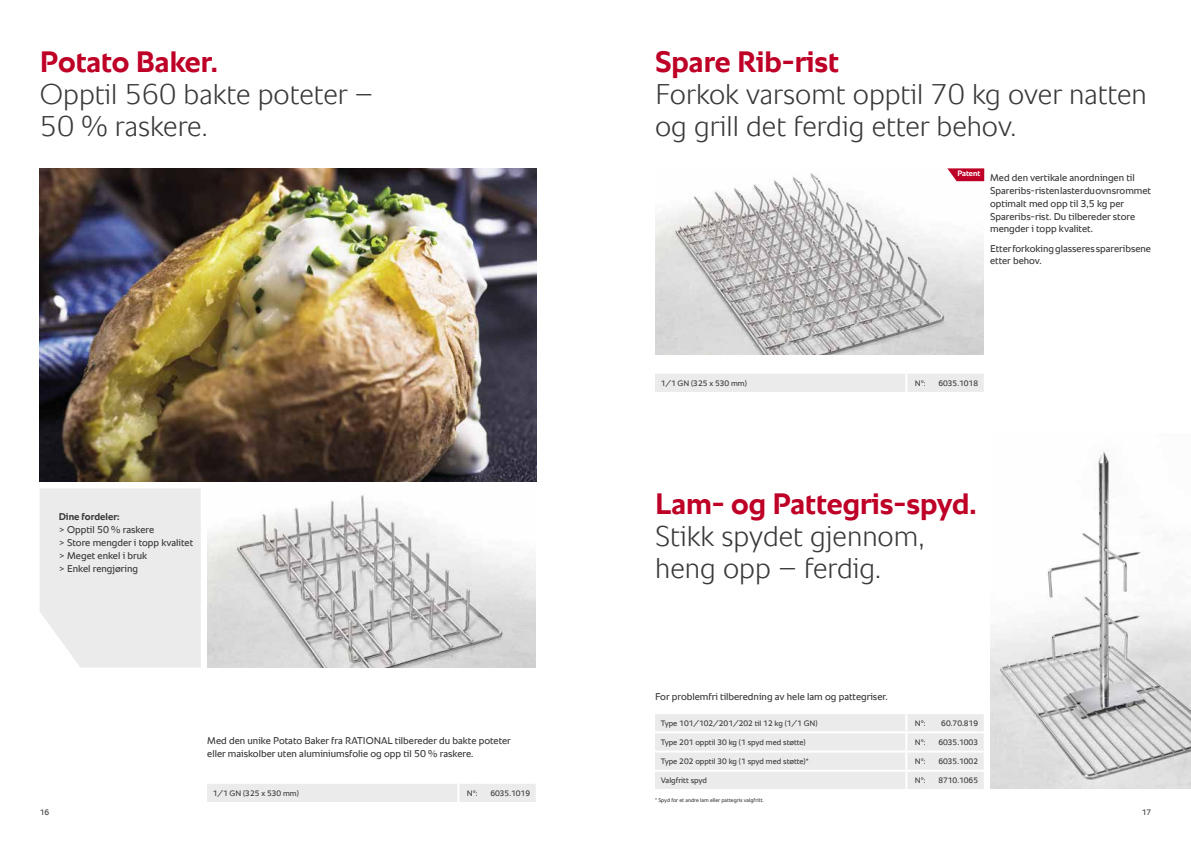
<style>
.page{position:relative;width:1191px;height:842px;background:#fff}
.page>*{position:absolute;margin:0;border:0;box-sizing:border-box;transform-origin:0 0}
.t1{font:700 30px "RATIONAL Sans TT";color:#be0027}
.t2{font:300 29px/32px "RATIONAL Sans TT";color:#393939}
.t3{font:10px/12.8px "RATIONAL Sans TT";color:#393939}
.t4{font:700 10px "RATIONAL Sans TT";color:#393939}
.t5{font:8px "RATIONAL Sans TT";color:#393939}
.t6{font:700 8px "RATIONAL Sans TT";color:#fff}
.t7{font:5.5px "RATIONAL Sans TT";color:#393939}
</style>
<div class="page">
<img style="left:40px;top:168px;width:496px;height:314px">
<img style="left:207px;top:495px;width:328px;height:172px">
<img style="left:655px;top:173px;width:328px;height:181px">
<img style="left:990px;top:449px;width:201px;height:340px">
<div style="left:40px;top:488px;width:161px;height:179px;background:#ebebeb"></div>
<div style="left:655px;top:714px;width:328px;height:75px;background:#ebebeb"></div>
<hr style="left:906px;top:770px;width:21px;height:2px;background:#fff">
<hr style="left:927px;top:770px;width:56px;height:2px;background:#fff">
<hr style="left:655px;top:731px;width:251px;height:2px;background:#fff">
<hr style="left:906px;top:731px;width:21px;height:2px;background:#fff">
<hr style="left:927px;top:731px;width:56px;height:2px;background:#fff">
<hr style="left:655px;top:750px;width:251px;height:2px;background:#fff">
<hr style="left:906px;top:750px;width:21px;height:2px;background:#fff">
<hr style="left:927px;top:750px;width:56px;height:2px;background:#fff">
<hr style="left:655px;top:770px;width:251px;height:2px;background:#fff">
<div style="left:655px;top:374px;width:328px;height:18px;background:#ebebeb"></div>
<div style="left:207px;top:784px;width:329px;height:18px;background:#ebebeb"></div>
<svg style="left:947px;top:168px;width:37px;height:13px"></svg>
<h1 class="t1" style="left:40px;top:41px;width:179px">Potato Baker.</h1>
<h2 class="t2" style="left:40px;top:79px;width:335px">Opptil 560 bakte poteter –<br>50 % raskere.</h2>
<p class="t4" style="left:59px;top:510px;width:62px">Dine fordeler:</p>
<p class="t3" style="left:59px;top:523px;width:136px">&gt; Opptil 50 % raskere<br>&gt; Store mengder i topp kvalitet &gt; Meget enkel i bruk<br>&gt; Enkel rengjøring</p>
<p class="t3" style="left:207px;top:735px;width:305px">Med den unike Potato Baker fra RATIONAL tilbereder du bakte poteter eller maiskolber uten aluminiumsfolie og opp til 50 % raskere.</p>
<p class="t5" style="left:213px;top:787px;width:88px">1/1 GN (325 x 530 mm)</p>
<p class="t5" style="left:467px;top:787px;width:12px">N°:</p>
<p class="t5" style="left:490px;top:787px;width:41px">6035.1019</p>
<h1 class="t1" style="left:655px;top:41px;width:186px">Spare Rib-rist</h1>
<h2 class="t2" style="left:655px;top:79px;width:493px">Forkok varsomt opptil 70 kg over natten og grill det ferdig etter behov.</h2>
<p class="t6" style="left:957px;top:167px;width:25px">Patent</p>
<p class="t3" style="left:990px;top:171px;width:162px">Med den vertikale anordningen til Spareribs-risten laster du ovnsrommet optimalt med opp til 3,5 kg per Spareribs-rist. Du tilbereder store mengder i topp kvalitet.</p>
<p class="t3" style="left:990px;top:242px;width:162px">Etter forkoking glasseres spareribsene etter behov.</p>
<p class="t5" style="left:660px;top:377px;width:88px">1/1 GN (325 x 530 mm)</p>
<p class="t5" style="left:915px;top:377px;width:12px">N°:</p>
<p class="t5" style="left:938px;top:377px;width:41px">6035.1018</p>
<h1 class="t1" style="left:655px;top:482px;width:323px">Lam- og Pattegris-spyd.</h1>
<h2 class="t2" style="left:655px;top:520px;width:271px">Stikk spydet gjennom, heng opp – ferdig.</h2>
<p class="t3" style="left:655px;top:690px;width:234px">For problemfri tilberedning av hele lam og pattegriser.</p>
<p class="t5" style="left:660px;top:717px;width:158px">Type 101/102/201/202 til 12 kg (1/1 GN)</p>
<p class="t5" style="left:915px;top:717px;width:12px">N°:</p>
<p class="t5" style="left:941px;top:717px;width:38px">60.70.819</p>
<p class="t5" style="left:660px;top:736px;width:146px">Type 201 opptil 30 kg (1 spyd med støtte)</p>
<p class="t5" style="left:915px;top:736px;width:12px">N°:</p>
<p class="t5" style="left:938px;top:736px;width:41px">6035.1003</p>
<p class="t5" style="left:660px;top:756px;width:149px">Type 202 opptil 30 kg (1 spyd med støtte)*</p>
<p class="t5" style="left:915px;top:756px;width:12px">N°:</p>
<p class="t5" style="left:938px;top:756px;width:41px">6035.1002</p>
<p class="t5" style="left:660px;top:775px;width:48px">Valgfritt spyd</p>
<p class="t5" style="left:915px;top:775px;width:12px">N°:</p>
<p class="t5" style="left:938px;top:775px;width:41px">8710.1065</p>
<p class="t7" style="left:655px;top:796px;width:110px">* Spyd for et andre lam eller pattegris valgfritt.</p>
<p class="t5" style="left:40px;top:806px;width:11px">16</p>
<p class="t5" style="left:1141px;top:806px;width:11px">17</p>
</div>
